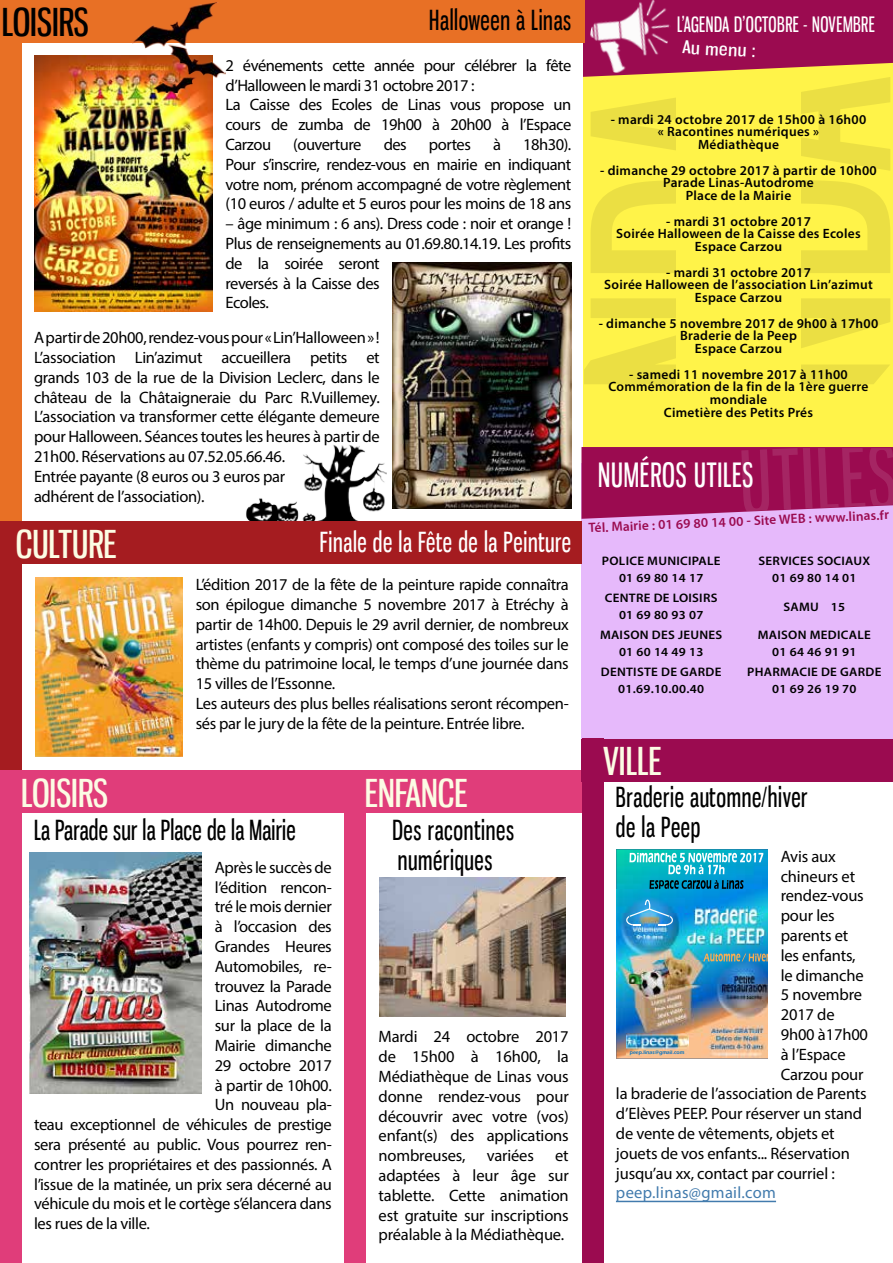
<style>
.page{position:relative;width:893px;height:1263px;background:#fff}
.page>*{position:absolute;margin:0;border:0;box-sizing:border-box;transform-origin:0 0}
.t1{font:37.5px "Gnuolane Free";color:#fcfce4}
.t2{font:37.5px "Gnuolane Free";color:#000}
.t3{font:32.7px "Gnuolane Free";letter-spacing:.03em;color:#fff;scale:.83 1}
.t4{font:27px/29.8px "Gnuolane Free";letter-spacing:.03em;color:#000;scale:.83 1}
.t5{font:27px "Gnuolane Free";letter-spacing:.01em;color:#000;scale:.83 1}
.t6{font:27px "Gnuolane Free";letter-spacing:.03em;color:#fff;scale:.83 1}
.t7{font:20.7px "Gnuolane Free";letter-spacing:.03em;color:#fff;scale:.83 1}
.t8{font:17.25px "Gnuolane Free";color:#fff;scale:1.2 1}
.t9{font:16.5px/19.8px "Myriad Pro";letter-spacing:-.02em;color:#000}
.t10{font:16.5px "Myriad Pro";letter-spacing:.02em;color:#427bad}
.t11{font:600 13.5px/12.8px "Myriad Pro";letter-spacing:.02em;color:#000;text-align:center}
.t12{font:600 13.5px "Myriad Pro";color:#9b0b50}
.t13{font:600 12.3px/17px "Myriad Pro";letter-spacing:.02em;color:#000;text-align:center;scale:1.06 1}
.t14{font:600 5.25px "Eras ITC";color:#0070c0}
</style>
<div class="page">
<img style="left:172px;top:444px;width:215px;height:78px">
<div style="left:583px;top:11px;width:310px;height:436px;background:#fff349"></div>
<svg style="left:583px;top:0;width:310px;height:384px"></svg>
<div style="left:581px;top:463px;width:312px;height:275px;background:#e6b9fb"></div>
<svg style="left:581px;top:447px;width:312px;height:72px;background:#a32063"></svg>
<div style="left:0;top:0;width:584px;height:43px;background:#e87025"></div>
<div style="left:0;top:0;width:21px;height:522px;background:#e87025"></div>
<div style="left:0;top:553px;width:21px;height:217px;background:#a51c20"></div>
<div style="left:0;top:522px;width:581px;height:42px;background:#a51c20"></div>
<img style="left:34px;top:55px;width:179px;height:256px">
<img style="left:35px;top:578px;width:148px;height:179px">
<img style="left:380px;top:878px;width:186px;height:138px">
<div style="left:0;top:770px;width:21px;height:493px;background:#e03d7a"></div>
<div style="left:0;top:770px;width:345px;height:43px;background:#e03d7a"></div>
<div style="left:345px;top:770px;width:236px;height:43px;background:#e03d7a"></div>
<div style="left:582px;top:739px;width:311px;height:42px;background:#9b0b50"></div>
<div style="left:345px;top:770px;width:21px;height:493px;background:#e03d7a"></div>
<div style="left:582px;top:739px;width:21px;height:524px;background:#9b0b50"></div>
<hr style="left:616px;top:1201px;width:160px;height:1px;background:#427bad">
<img style="left:30px;top:853px;width:172px;height:241px">
<img style="left:616px;top:849px;width:152px;height:209px">
<img style="left:392px;top:262px;width:179px;height:247px">
<img style="left:133px;top:3px;width:92px;height:89px">
<h1 class="t2" style="left:2px;top:0;width:88px">LOISIRS</h1>
<h3 class="t4" style="left:429px;top:5px;width:173px">Halloween à Linas</h3>
<p class="t9" style="left:225px;top:55px;width:347px">2 événements cette année pour célébrer la fête d’Halloween le mardi 31 octobre 2017 :<br>La Caisse des Ecoles de Linas vous propose un cours de zumba de 19h00 à 20h00 à l’Espace Carzou</p>
<p class="t9" style="left:225px;top:134px;width:347px;text-align:justify;text-indent:298px">18h30).<br>Pour s’inscrire, rendez-vous en mairie en indiquant votre nom, prénom accompagné de votre règlement (10 euros / adulte et 5 euros pour les moins de 18 ans</p>
<p class="t9" style="left:225px;top:214px;width:347px">– âge minimum : 6 ans). Dress code : noir et orange !<br>Plus de renseignements au 01.69.80.14.19. Les profits de la soirée seront<br>reversés à la Caisse des<br>Ecoles.</p>
<p class="t9" style="left:34px;top:328px;width:347px">A partir de 20h00, rendez-vous pour « Lin’Halloween » !<br>L’association Lin’azimut accueillera petits et grands 103 de la rue de la Division Leclerc, dans le château de la Châtaigneraie du Parc R.Vuillemey.<br>L’association va transformer cette élégante demeure pour Halloween. Séances toutes les heures à partir de 21h00. Réservations au 07.52.05.66.46.<br>Entrée payante (8 euros ou 3 euros par<br>adhérent de l’association).</p>
<p class="t9" style="left:293px;top:134px;width:70px">(ouverture</p>
<p class="t9" style="left:384px;top:134px;width:25px">des</p>
<p class="t9" style="left:429px;top:134px;width:43px">portes</p>
<p class="t9" style="left:493px;top:134px;width:9px">à</p>
<h1 class="t1" style="left:16px;top:521px;width:102px">CULTURE</h1>
<h3 class="t6" style="left:320px;top:526px;width:304px">Finale de la Fête de la Peinture</h3>
<p class="t9" style="left:196px;top:574px;width:375px">L’édition 2017 de la fête de la peinture rapide connaîtra son épilogue dimanche 5 novembre 2017 à Etréchy à partir de 14h00. Depuis le 29 avril dernier, de nombreux artistes (enfants y compris) ont composé des toiles sur le thème du patrimoine local, le temps d’une journée dans 15 villes de l’Essonne.<br>Les auteurs des plus belles réalisations seront récompen&shy;sés par le jury de la fête de la peinture. Entrée libre.</p>
<h1 class="t1" style="left:21px;top:770px;width:88px">LOISIRS</h1>
<h1 class="t1" style="left:365px;top:770px;width:104px">ENFANCE</h1>
<h3 class="t5" style="left:34px;top:814px;width:317px">La Parade sur la Place de la Mairie</h3>
<p class="t9" style="left:215px;top:857px;width:119px">Après le succès de</p>
<p class="t9" style="left:215px;top:877px;width:119px">l’édition rencon-</p>
<p class="t9" style="left:215px;top:897px;width:119px">tré le mois dernier</p>
<p class="t9" style="left:215px;top:916px;width:119px">à l’occasion des</p>
<p class="t9" style="left:215px;top:936px;width:119px">Grandes Heures</p>
<p class="t9" style="left:215px;top:956px;width:119px">Automobiles, re-</p>
<p class="t9" style="left:215px;top:976px;width:119px">trouvez la Parade</p>
<p class="t9" style="left:215px;top:996px;width:119px">Linas Autodrome</p>
<p class="t9" style="left:215px;top:1015px;width:119px">sur la place de la</p>
<p class="t9" style="left:215px;top:1035px;width:119px">Mairie dimanche</p>
<p class="t9" style="left:215px;top:1055px;width:119px">29 octobre 2017</p>
<p class="t9" style="left:215px;top:1075px;width:119px">à partir de 10h00.</p>
<p class="t9" style="left:215px;top:1095px;width:119px">Un nouveau pla-</p>
<p class="t9" style="left:34px;top:1114px;width:299px">teau exceptionnel de véhicules de prestige</p>
<p class="t9" style="left:34px;top:1134px;width:299px">sera présenté au public. Vous pourrez ren-</p>
<p class="t9" style="left:34px;top:1154px;width:299px">contrer les propriétaires et des passionnés. A</p>
<p class="t9" style="left:34px;top:1174px;width:299px">l’issue de la matinée, un prix sera décerné au</p>
<p class="t9" style="left:34px;top:1194px;width:299px">véhicule du mois et le cortège s’élancera dans</p>
<p class="t9" style="left:34px;top:1213px;width:117px">les rues de la ville.</p>
<h3 class="t4" style="left:392px;top:815px;width:148px">Des racontines numériques</h3>
<p class="t9" style="left:379px;top:1027px;width:192px;text-align:justify">Mardi 24 octobre 2017 de 15h00 à 16h00, la Médiathèque de Linas vous donne rendez-vous pour découvrir avec votre (vos) enfant(s) des applications nombreuses,</p>
<p class="t9" style="left:487px;top:1145px;width:49px">variées</p>
<p class="t9" style="left:379px;top:1145px;width:192px;text-align:justify;text-indent:177px">et adaptées à leur âge sur tablette. Cette animation est gratuite sur inscriptions préalable à la Médiathèque.</p>
<p class="t7" style="left:677px;top:12px;width:240px">L’AGENDA D’OCTOBRE - NOVEMBRE</p>
<p class="t8" style="left:683px;top:37px;width:62px;rotate:3deg">Au menu :</p>
<p class="t11" style="left:611px;top:112px;width:257px">- mardi 24 octobre 2017 de 15h00 à 16h00 « Racontines numériques »<br>Médiathèque</p>
<p class="t11" style="left:600px;top:163px;width:278px">- dimanche 29 octobre 2017 à partir de 10h00<br>Parade Linas-Autodrome<br>Place de la Mairie</p>
<p class="t11" style="left:616px;top:214px;width:246px">- mardi 31 octobre 2017<br>Soirée Halloween de la Caisse des Ecoles<br>Espace Carzou</p>
<p class="t11" style="left:604px;top:265px;width:270px">- mardi 31 octobre 2017<br>Soirée Halloween de l’association Lin’azimut<br>Espace Carzou</p>
<p class="t11" style="left:599px;top:316px;width:281px">- dimanche 5 novembre 2017 de 9h00 à 17h00<br>Braderie de la Peep<br>Espace Carzou</p>
<p class="t11" style="left:608px;top:367px;width:262px">- samedi 11 novembre 2017 à 11h00<br>Commémoration de la fin de la 1ère guerre mondiale<br>Cimetière des Petits Prés</p>
<h2 class="t3" style="left:598px;top:455px;width:188px">NUMÉROS UTILES</h2>
<p class="t12" style="left:588px;top:520px;width:302px;rotate:-3deg">Tél. Mairie : 01 69 80 14 00 - Site WEB : www.linas.fr</p>
<p class="t13" style="left:602px;top:552px;width:113px">POLICE MUNICIPALE<br>01 69 80 14 17</p>
<p class="t13" style="left:605px;top:589px;width:108px">CENTRE DE LOISIRS<br>01 69 80 93 07</p>
<p class="t13" style="left:600px;top:626px;width:117px">MAISON DES JEUNES<br>01 60 14 49 13</p>
<p class="t13" style="left:601px;top:663px;width:115px">DENTISTE DE GARDE<br>01.69.10.00.40</p>
<h1 class="t1" style="left:603px;top:739px;width:60px">VILLE</h1>
<p class="t13" style="left:758px;top:552px;width:107px">SERVICES SOCIAUX<br>01 69 80 14 01</p>
<p class="t13" style="left:783px;top:598px;width:60px">SAMU 15</p>
<p class="t13" style="left:758px;top:626px;width:108px">MAISON MEDICALE<br>01 64 46 91 91</p>
<p class="t13" style="left:747px;top:663px;width:128px">PHARMACIE DE GARDE<br>01 69 26 19 70</p>
<h3 class="t4" style="left:616px;top:782px;width:232px">Braderie automne/hiver de la Peep</h3>
<p class="t9" style="left:781px;top:846px;width:57px">Avis aux</p>
<p class="t9" style="left:781px;top:866px;width:76px">chineurs et</p>
<p class="t9" style="left:781px;top:886px;width:85px">rendez-vous</p>
<p class="t9" style="left:781px;top:905px;width:55px">pour les</p>
<p class="t9" style="left:781px;top:925px;width:69px">parents et</p>
<p class="t9" style="left:781px;top:945px;width:76px">les enfants,</p>
<p class="t9" style="left:781px;top:965px;width:84px">le dimanche</p>
<p class="t9" style="left:781px;top:985px;width:83px">5 novembre</p>
<p class="t9" style="left:781px;top:1004px;width:55px">2017 de</p>
<p class="t9" style="left:781px;top:1024px;width:89px">9h00 à17h00</p>
<p class="t9" style="left:781px;top:1044px;width:66px">à l’Espace</p>
<p class="t9" style="left:781px;top:1064px;width:84px">Carzou pour</p>
<p class="t9" style="left:616px;top:1084px;width:252px">la braderie de l’association de Parents</p>
<p class="t9" style="left:616px;top:1103px;width:248px">d’Elèves PEEP. Pour réserver un stand</p>
<p class="t9" style="left:616px;top:1123px;width:220px">de vente de vêtements, objets et</p>
<p class="t9" style="left:616px;top:1143px;width:236px">jouets de vos enfants... Réservation</p>
<p class="t9" style="left:616px;top:1163px;width:220px">jusqu’au xx, contact par courriel :</p>
<p class="t10" style="left:616px;top:1183px;width:162px">peep.linas@gmail.com</p>
<p class="t14" style="left:630px;top:1049px;width:56px">peep.linas@gmail.com</p>
</div>
